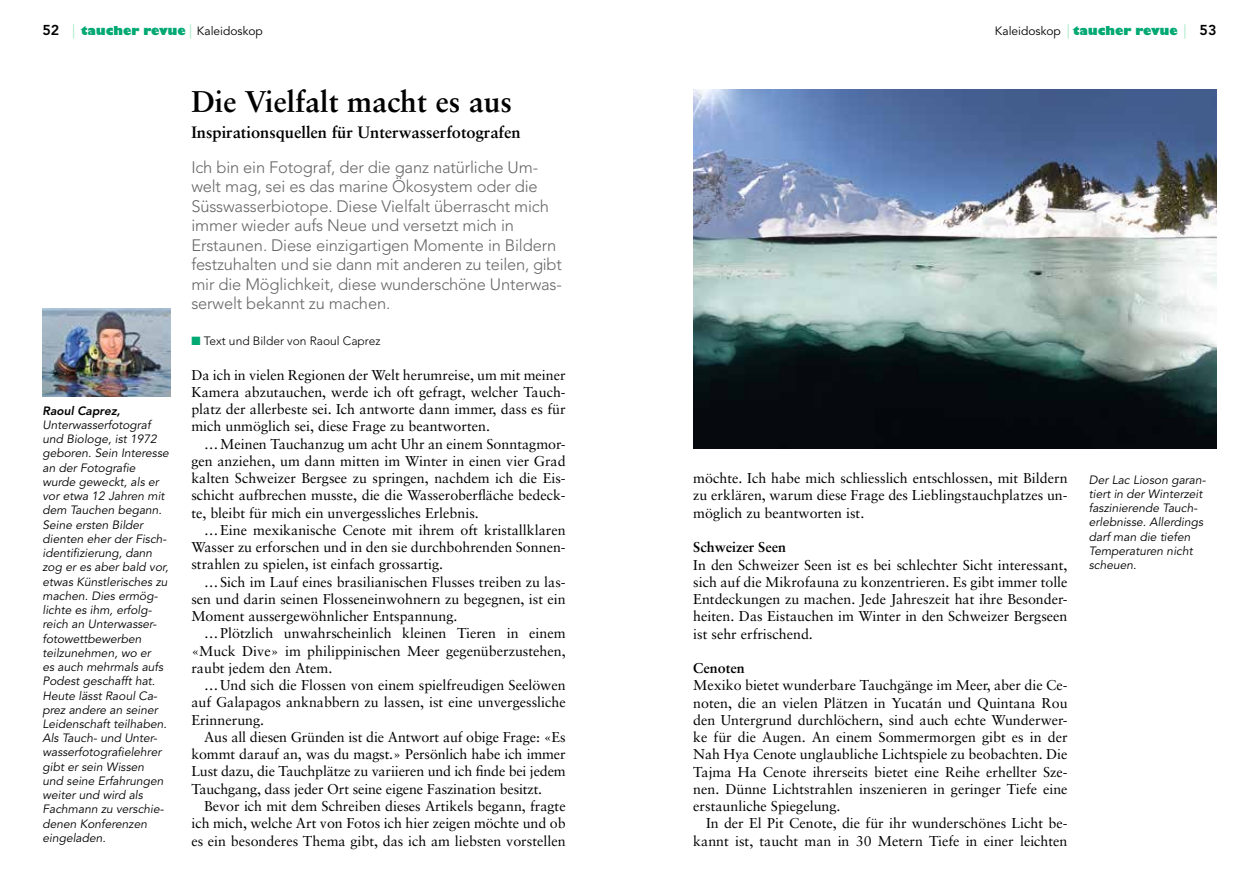
<style>
.page{position:relative;width:1259px;height:893px;background:#fff}
.page>*{position:absolute;margin:0;border:0;box-sizing:border-box;transform-origin:0 0}
.t1{font:700 30px "Sabon";color:#000}
.t2{font:300 16.5px/19.5px "Avenir";letter-spacing:-.01em;color:#676767}
.t3{font:700 16.5px "Sabon";color:#000}
.t4{font:14.25px/17.2px "Sabon";color:#000;text-align:justify}
.t5{font:700 14.25px "Sabon";color:#000}
.t6{font:italic 12px/14.2px "Avenir";color:#000}
.t7{font:800 12px "Gill Sans";color:#00a872}
.t8{font:300 12px "Avenir";color:#000}
.t9{font:italic 800 12px "Avenir";color:#000}
.s1{font-family:"Avenir";font-size:14.25px;color:#000}
.s2{font-family:"Avenir";font-weight:400;font-size:14.25px;color:#a3e8c8}
.s3{font-family:"Avenir";font-weight:400;color:#000}
.s4{color:#00a872}
</style>
<div class="page">
<img style="left:693px;top:89px;width:523px;height:360px">
<img style="left:43px;top:308px;width:127px;height:89px">
<p class="t7" style="left:43px;top:23px;width:222px"><span class="s1">52</span> <span class="s2">|</span> taucher revue <span class="s2">|</span> <span class="s3">Kaleidoskop</span></p>
<p class="t7" style="left:995px;top:23px;width:223px"><span class="s3">Kaleidoskop</span> <span class="s2">|</span> taucher revue <span class="s2">|</span> <span class="s1">53</span></p>
<p class="t9" style="left:43px;top:403px;width:79px">Raoul Caprez,</p>
<p class="t6" style="left:43px;top:418px;width:128px">Unterwasserfotograf und Biologe, ist 1972 geboren. Sein Interesse an der Fotografie wurde geweckt, als er vor etwa 12 Jahren mit dem Tauchen begann.<br>Seine ersten Bilder dienten eher der Fisch&shy;identifizierung, dann zog er es aber bald vor, etwas Künstlerisches zu machen. Dies ermög&shy;lichte es ihm, erfolg&shy;reich an Unterwasser&shy;fotowettbewerben teilzunehmen, wo er<br>es auch mehrmals aufs<br>Podest geschafft hat.<br>Heute lässt Raoul Ca&shy;prez andere an seiner<br>Leidenschaft teilhaben.<br>Als Tauch- und Unter&shy;wasserfotografielehrer gibt er sein Wissen<br>und seine Erfahrungen weiter und wird als<br>Fachmann zu verschie&shy;denen Konferenzen eingeladen.</p>
<h1 class="t1" style="left:191px;top:83px;width:322px">Die Vielfalt macht es aus</h1>
<p class="t3" style="left:191px;top:122px;width:331px">Inspirationsquellen für Unterwasserfotografen</p>
<p class="t2" style="left:191px;top:157px;width:372px">Ich bin ein Fotograf, der die ganz natürliche Um&shy;welt mag, sei es das marine Ökosystem oder die Süsswasserbiotope. Diese Vielfalt überrascht mich immer wieder aufs Neue und versetzt mich in Erstaunen. Diese einzigartigen Momente in Bildern festzuhalten und sie dann mit anderen zu teilen, gibt mir die Möglichkeit, diese wunderschöne Unterwas&shy;serwelt bekannt zu machen.</p>
<p class="t8" style="left:191px;top:334px;width:191px"><span class="s4">■</span> Text und Bilder von Raoul Caprez</p>
<p class="t4" style="left:191px;top:366px;width:376px">Da ich in vielen Regionen der Welt herumreise, um mit meiner Kamera abzutauchen, werde ich oft gefragt, welcher Tauch&shy;platz der allerbeste sei. Ich antworte dann immer, dass es für mich unmöglich sei, diese Frage zu beantworten.</p>
<p class="t4" style="left:191px;top:435px;width:376px;text-indent:13px">…Meinen Tauchanzug um acht Uhr an einem Sonntagmor&shy;gen anziehen, um dann mitten im Winter in einen vier Grad kalten Schweizer Bergsee zu springen, nachdem ich die Eis&shy;schicht aufbrechen musste, die die Wasseroberfläche bedeck&shy;te, bleibt für mich ein unvergessliches Erlebnis.</p>
<p class="t4" style="left:191px;top:521px;width:376px;text-indent:13px">…Eine mexikanische Cenote mit ihrem oft kristallklaren Wasser zu erforschen und in den sie durchbohrenden Sonnen&shy;strahlen zu spielen, ist einfach grossartig.</p>
<p class="t4" style="left:191px;top:573px;width:376px;text-indent:13px">…Sich im Lauf eines brasilianischen Flusses treiben zu las&shy;sen und darin seinen Flosseneinwohnern zu begegnen, ist ein Moment aussergewöhnlicher Entspannung.</p>
<p class="t4" style="left:191px;top:625px;width:376px;text-indent:13px">…Plötzlich unwahrscheinlich kleinen Tieren in einem «Muck Dive» im philippinischen Meer gegenüberzustehen, raubt jedem den Atem.</p>
<p class="t4" style="left:191px;top:676px;width:376px;text-indent:13px">…Und sich die Flossen von einem spielfreudigen Seelöwen auf Galapagos anknabbern zu lassen, ist eine unvergessliche Erinnerung.</p>
<p class="t4" style="left:191px;top:728px;width:376px;text-indent:13px">Aus all diesen Gründen ist die Antwort auf obige Frage: «Es kommt darauf an, was du magst.» Persönlich habe ich immer Lust dazu, die Tauchplätze zu variieren und ich finde bei jedem Tauchgang, dass jeder Ort seine eigene Faszination besitzt.</p>
<p class="t4" style="left:191px;top:797px;width:376px;text-indent:13px">Bevor ich mit dem Schreiben dieses Artikels begann, fragte ich mich, welche Art von Fotos ich hier zeigen möchte und ob es ein besonderes Thema gibt, das ich am liebsten vorstellen</p>
<p class="t4" style="left:693px;top:469px;width:376px">möchte. Ich habe mich schliesslich entschlossen, mit Bildern zu erklären, warum diese Frage des Lieblingstauchplatzes un&shy;möglich zu beantworten ist.</p>
<p class="t5" style="left:693px;top:538px;width:94px">Schweizer Seen</p>
<p class="t4" style="left:693px;top:556px;width:376px">In den Schweizer Seen ist es bei schlechter Sicht interessant, sich auf die Mikrofauna zu konzentrieren. Es gibt immer tolle Entdeckungen zu machen. Jede Jahreszeit hat ihre Besonder&shy;heiten. Das Eistauchen im Winter in den Schweizer Bergseen ist sehr erfrischend.</p>
<p class="t5" style="left:693px;top:659px;width:53px">Cenoten</p>
<p class="t4" style="left:693px;top:677px;width:376px">Mexiko bietet wunderbare Tauchgänge im Meer, aber die Ce&shy;noten, die an vielen Plätzen in Yucatán und Quintana Rou den Untergrund durchlöchern, sind auch echte Wunderwer&shy;ke für die Augen. An einem Sommermorgen gibt es in der Nah Hya Cenote unglaubliche Lichtspiele zu beobachten. Die Tajma Ha Cenote ihrerseits bietet eine Reihe erhellter Sze&shy;nen. Dünne Lichtstrahlen inszenieren in geringer Tiefe eine erstaunliche Spiegelung.</p>
<p class="t4" style="left:693px;top:815px;width:376px;text-align:right">In der El Pit Cenote, die für ihr wunderschönes Licht be&shy;kannt ist, taucht man in 30 Metern Tiefe in einer leichten</p>
<p class="t6" style="left:1089px;top:473px;width:118px">Der Lac Lioson garan&shy;tiert in der Winterzeit faszinierende Tauch&shy;erlebnisse. Allerdings darf man die tiefen<br>Temperaturen nicht scheuen.</p>
</div>
